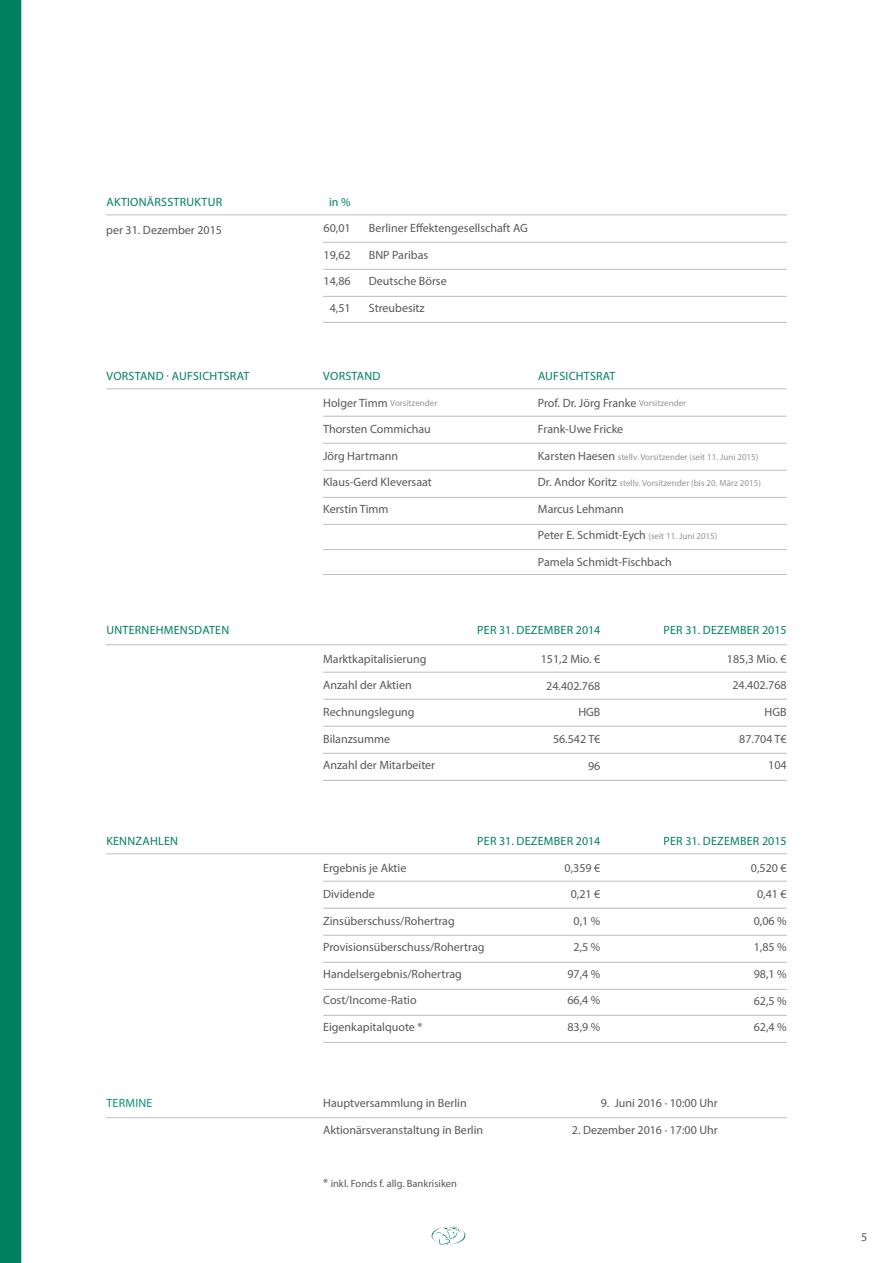
<style>
.page{position:relative;width:893px;height:1263px;background:#fff}
.page>*{position:absolute;margin:0;border:0;box-sizing:border-box;transform-origin:0 0}
.t1{font:12px "Myriad Pro";color:#57585a}
.t2{font:12px "Myriad Pro";letter-spacing:.02em;color:#008061}
.t3{font:12px "Myriad Pro";letter-spacing:.02em;color:#079178}
.t4{font:10.5px "Myriad Pro";color:#57585a}
.t5{font:9px "Myriad Pro";color:#939598}
.s1{font-size:12px;color:#57585a}
.s2{font-size:9px;color:#939598}
.s3{font-size:12px}
</style>
<div class="page">
<svg style="left:432px;top:1226px;width:33px;height:19px"></svg>
<div style="left:0;top:0;width:21px;height:1263px;background:#008061"></div>
<hr style="left:323px;top:242px;width:464px;height:1px;background:#bcbdc0">
<hr style="left:106px;top:214px;width:681px;height:1px;background:#bcbdc0">
<hr style="left:323px;top:269px;width:464px;height:1px;background:#bcbdc0">
<hr style="left:323px;top:296px;width:464px;height:1px;background:#bcbdc0">
<hr style="left:323px;top:322px;width:464px;height:1px;background:#bcbdc0">
<hr style="left:323px;top:416px;width:464px;height:1px;background:#bcbdc0">
<hr style="left:106px;top:388px;width:681px;height:1px;background:#bcbdc0">
<hr style="left:323px;top:443px;width:464px;height:1px;background:#bcbdc0">
<hr style="left:323px;top:470px;width:464px;height:1px;background:#bcbdc0">
<hr style="left:323px;top:497px;width:464px;height:1px;background:#bcbdc0">
<hr style="left:323px;top:524px;width:464px;height:1px;background:#bcbdc0">
<hr style="left:323px;top:549px;width:464px;height:1px;background:#bcbdc0">
<hr style="left:323px;top:574px;width:464px;height:1px;background:#bcbdc0">
<hr style="left:323px;top:672px;width:464px;height:1px;background:#bcbdc0">
<hr style="left:106px;top:644px;width:681px;height:1px;background:#bcbdc0">
<hr style="left:323px;top:699px;width:464px;height:1px;background:#bcbdc0">
<hr style="left:323px;top:726px;width:464px;height:1px;background:#bcbdc0">
<hr style="left:323px;top:753px;width:464px;height:1px;background:#bcbdc0">
<hr style="left:323px;top:780px;width:464px;height:1px;background:#bcbdc0">
<hr style="left:323px;top:881px;width:464px;height:1px;background:#bcbdc0">
<hr style="left:106px;top:853px;width:681px;height:1px;background:#bcbdc0">
<hr style="left:323px;top:908px;width:464px;height:1px;background:#bcbdc0">
<hr style="left:323px;top:935px;width:464px;height:1px;background:#bcbdc0">
<hr style="left:323px;top:962px;width:464px;height:1px;background:#bcbdc0">
<hr style="left:323px;top:989px;width:464px;height:1px;background:#bcbdc0">
<hr style="left:323px;top:1015px;width:464px;height:1px;background:#bcbdc0">
<hr style="left:323px;top:1042px;width:464px;height:1px;background:#bcbdc0">
<hr style="left:106px;top:1117px;width:681px;height:1px;background:#bcbdc0">
<p class="t2" style="left:106px;top:194px;width:117px">AKTIONÄRSSTRUKTUR</p>
<p class="t1" style="left:106px;top:223px;width:117px">per 31. Dezember 2015</p>
<p class="t2" style="left:329px;top:194px;width:23px">in %</p>
<p class="t1" style="left:324px;top:221px;width:29px">60,01</p>
<p class="t1" style="left:324px;top:247px;width:29px">19,62</p>
<p class="t1" style="left:324px;top:274px;width:29px">14,86</p>
<p class="t1" style="left:330px;top:300px;width:22px">4,51</p>
<p class="t1" style="left:369px;top:221px;width:161px">Berliner Effektengesellschaft AG</p>
<p class="t1" style="left:369px;top:247px;width:61px">BNP Paribas</p>
<p class="t1" style="left:369px;top:274px;width:79px">Deutsche Börse</p>
<p class="t1" style="left:369px;top:300px;width:57px">Streubesitz</p>
<p class="t2" style="left:106px;top:369px;width:144px">VORSTAND · AUFSICHTSRAT</p>
<p class="t2" style="left:323px;top:368px;width:59px">VORSTAND</p>
<p class="t5" style="left:323px;top:398px;width:116px"><span class="s1">Holger Timm</span> Vorsitzender</p>
<p class="t1" style="left:323px;top:422px;width:109px">Thorsten Commichau</p>
<p class="t1" style="left:323px;top:448px;width:77px">Jörg Hartmann</p>
<p class="t1" style="left:323px;top:475px;width:110px">Klaus-Gerd Kleversaat</p>
<p class="t1" style="left:323px;top:501px;width:67px">Kerstin Timm</p>
<p class="t2" style="left:538px;top:368px;width:79px">AUFSICHTSRAT</p>
<p class="t1" style="left:538px;top:395px;width:150px">Prof. Dr. Jörg Franke <span class="s2">Vorsitzender</span></p>
<p class="t1" style="left:538px;top:422px;width:87px">Frank-Uwe Fricke</p>
<p class="t5" style="left:538px;top:451px;width:222px"><span class="s1">Karsten Haesen</span> stellv. Vorsitzender (seit 11. Juni 2015)</p>
<p class="t5" style="left:538px;top:478px;width:224px"><span class="s1">Dr. Andor Koritz</span> stellv. Vorsitzender (bis 20. März 2015)</p>
<p class="t1" style="left:538px;top:501px;width:87px">Marcus Lehmann</p>
<p class="t1" style="left:538px;top:528px;width:181px">Peter E. Schmidt-Eych <span class="s2">(seit 11. Juni 2015)</span></p>
<p class="t1" style="left:538px;top:554px;width:136px">Pamela Schmidt-Fischbach</p>
<p class="t2" style="left:106px;top:623px;width:124px">UNTERNEHMENSDATEN</p>
<p class="t2" style="left:477px;top:623px;width:125px">PER 31. DEZEMBER 2014</p>
<p class="t2" style="left:663px;top:623px;width:125px">PER 31. DEZEMBER 2015</p>
<p class="t1" style="left:323px;top:651px;width:105px">Marktkapitalisierung</p>
<p class="t1" style="left:323px;top:678px;width:90px">Anzahl der Aktien</p>
<p class="t1" style="left:323px;top:704px;width:93px">Rechnungslegung</p>
<p class="t1" style="left:323px;top:731px;width:69px">Bilanzsumme</p>
<p class="t1" style="left:323px;top:758px;width:113px">Anzahl der Mitarbeiter</p>
<p class="t1" style="left:541px;top:652px;width:61px">151,2 Mio. €</p>
<p class="t1" style="left:546px;top:678px;width:56px">24.402.768</p>
<p class="t1" style="left:578px;top:705px;width:24px">HGB</p>
<p class="t1" style="left:553px;top:732px;width:49px">56.542 T€</p>
<p class="t1" style="left:588px;top:758px;width:14px">96</p>
<p class="t1" style="left:727px;top:651px;width:61px">185,3 Mio. €</p>
<p class="t1" style="left:732px;top:678px;width:56px">24.402.768</p>
<p class="t1" style="left:765px;top:705px;width:24px">HGB</p>
<p class="t1" style="left:739px;top:731px;width:49px">87.704 T€</p>
<p class="t1" style="left:768px;top:758px;width:20px">104</p>
<p class="t2" style="left:106px;top:833px;width:73px">KENNZAHLEN</p>
<p class="t2" style="left:477px;top:834px;width:125px">PER 31. DEZEMBER 2014</p>
<p class="t2" style="left:663px;top:834px;width:125px">PER 31. DEZEMBER 2015</p>
<p class="t1" style="left:323px;top:860px;width:85px">Ergebnis je Aktie</p>
<p class="t1" style="left:323px;top:887px;width:53px">Dividende</p>
<p class="t1" style="left:323px;top:913px;width:133px">Zinsüberschuss/Rohertrag</p>
<p class="t1" style="left:323px;top:940px;width:163px">Provisionsüberschuss/Rohertrag</p>
<p class="t1" style="left:323px;top:966px;width:140px">Handelsergebnis/Rohertrag</p>
<p class="t1" style="left:323px;top:993px;width:95px">Cost/Income-Ratio</p>
<p class="t1" style="left:323px;top:1019px;width:101px">Eigenkapitalquote *</p>
<p class="t1" style="left:565px;top:860px;width:37px">0,359 €</p>
<p class="t1" style="left:571px;top:887px;width:31px">0,21 €</p>
<p class="t1" style="left:574px;top:913px;width:28px">0,1 %</p>
<p class="t1" style="left:574px;top:940px;width:28px">2,5 %</p>
<p class="t1" style="left:567px;top:966px;width:34px">97,4 %</p>
<p class="t1" style="left:567px;top:993px;width:34px">66,4 %</p>
<p class="t1" style="left:567px;top:1019px;width:34px">83,9 %</p>
<p class="t1" style="left:751px;top:860px;width:37px">0,520 €</p>
<p class="t1" style="left:757px;top:887px;width:31px">0,41 €</p>
<p class="t1" style="left:754px;top:913px;width:34px">0,06 %</p>
<p class="t1" style="left:754px;top:940px;width:34px">1,85 %</p>
<p class="t1" style="left:754px;top:966px;width:34px">98,1 %</p>
<p class="t1" style="left:754px;top:993px;width:34px">62,5 %</p>
<p class="t1" style="left:754px;top:1020px;width:34px">62,4 %</p>
<p class="t3" style="left:106px;top:1096px;width:48px">TERMINE</p>
<p class="t1" style="left:323px;top:1096px;width:145px">Hauptversammlung in Berlin</p>
<p class="t1" style="left:323px;top:1122px;width:162px">Aktionärsveranstaltung in Berlin</p>
<p class="t1" style="left:601px;top:1096px;width:118px">9. Juni 2016 · 10:00 Uhr</p>
<p class="t1" style="left:572px;top:1122px;width:147px">2. Dezember 2016 · 17:00 Uhr</p>
<p class="t4" style="left:323px;top:1177px;width:135px"><span class="s3">*</span> inkl. Fonds f. allg. Bankrisiken</p>
<p class="t1" style="left:861px;top:1229px;width:8px">5</p>
</div>
